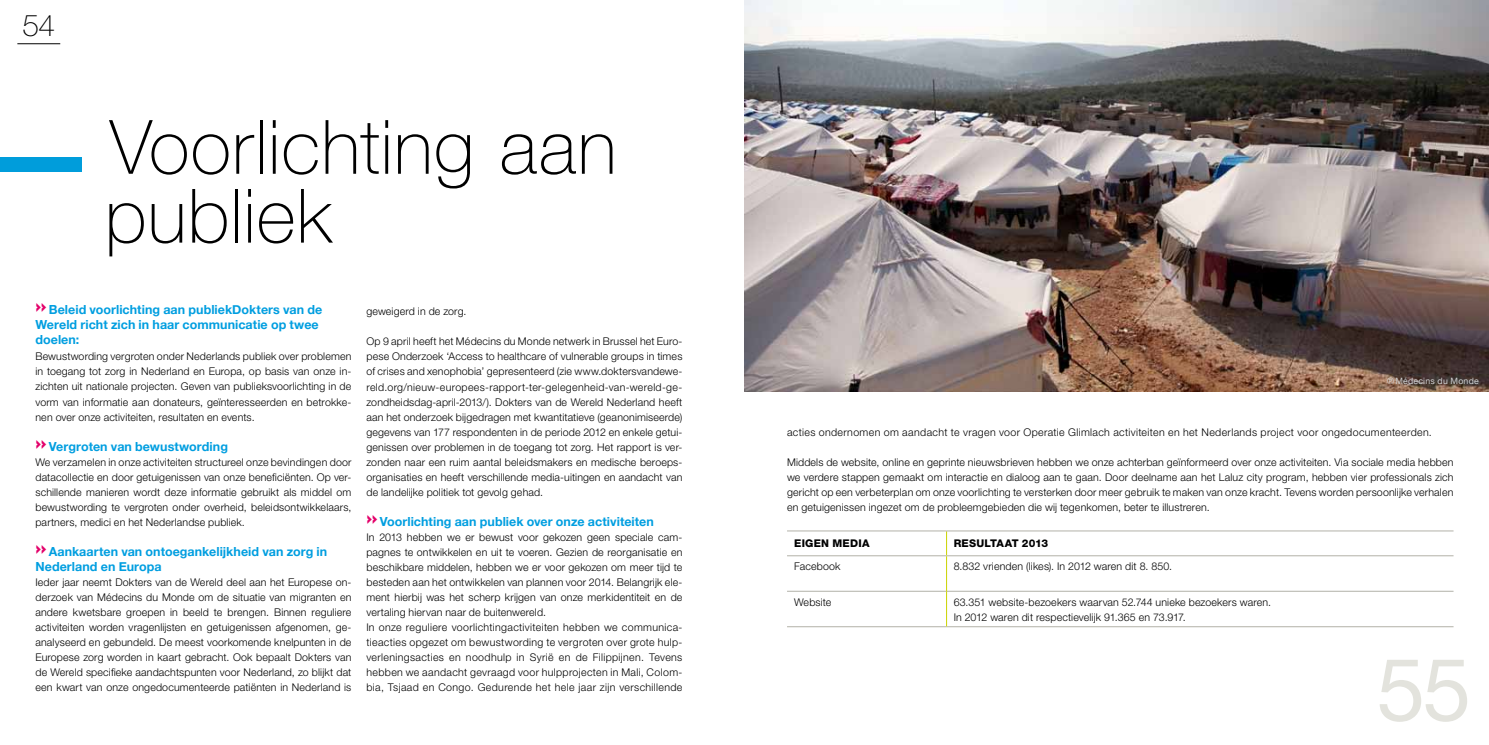
<style>
.page{position:relative;width:1489px;height:745px;background:#fff}
.page>*{position:absolute;margin:0;border:0;box-sizing:border-box;transform-origin:0 0}
.t1{font:87.5px "Helvetica Neue";color:#e3e3dd}
.t2{font:100 75px/68.8px "Helvetica Neue LT Std";letter-spacing:.015em;color:#000}
.t3{font:100 30px "Helvetica Neue LT Std";color:#000}
.t4{font:700 12.5px/15px "Helvetica Neue";letter-spacing:.005em;color:#009ee0}
.t5{font:300 10.62px/15px "Helvetica Neue LT Std";letter-spacing:.015em;color:#000;text-align:justify}
.t6{font:300 10.62px "Helvetica Neue LT Std";letter-spacing:.035em;color:#000}
.t7{font:800 10.62px "Helvetica Neue LT Std";letter-spacing:.02em;color:#000}
.t8{font:8.75px "Helvetica Neue";letter-spacing:.02em;color:#d0d1d2}
.s1{font-family:"DIN";font-weight:900;font-size:16.25px;color:#e3006a}
</style>
<div class="page">
<hr style="left:17px;top:43px;width:43px;height:1px;background:#000">
<hr style="left:787px;top:555px;width:159px;height:1px;background:#b2b1a8">
<hr style="left:946px;top:555px;width:507px;height:1px;background:#b2b1a8">
<hr style="left:787px;top:590px;width:159px;height:1px;background:#b2b1a8">
<hr style="left:946px;top:590px;width:507px;height:1px;background:#b2b1a8">
<hr style="left:787px;top:626px;width:159px;height:1px;background:#b2b1a8">
<hr style="left:946px;top:626px;width:507px;height:1px;background:#b2b1a8">
<svg style="left:787px;top:531px;width:666px;height:24px"></svg>
<hr style="left:946px;top:556px;width:1px;height:35px;background:#cbd300">
<hr style="left:946px;top:591px;width:1px;height:35px;background:#cbd300">
<hr style="left:787px;top:530px;width:159px;height:1px;background:#b2b1a8">
<hr style="left:946px;top:530px;width:507px;height:1px;background:#b2b1a8">
<div style="left:0;top:157px;width:81px;height:15px;background:#009ddb"></div>
<img style="left:744px;top:0;width:744px;height:391px">
<h3 class="t3" style="left:22px;top:8px;width:34px">54</h3>
<h2 class="t2" style="left:105px;top:112px;width:513px">Voorlichting aan publiek</h2>
<p class="t4" style="left:35px;top:301px;width:288px"><span class="s1">››</span> Beleid voorlichting aan publiekDokters van de<br>Wereld richt zich in haar communicatie op twee doelen:</p>
<p class="t5" style="left:35px;top:349px;width:317px">Bewustwording vergroten onder Nederlands publiek over problemen in toegang tot zorg in Nederland en Europa, op basis van onze in&shy;zichten uit nationale projecten. Geven van publieksvoorlichting in de vorm van informatie aan donateurs, geïnteresseerden en betrokke&shy;nen over onze activiteiten, resultaten en events.</p>
<p class="t4" style="left:35px;top:438px;width:194px"><span class="s1">››</span> Vergroten van bewustwording</p>
<p class="t5" style="left:35px;top:454px;width:317px">We verzamelen in onze activiteiten structureel onze bevindingen door datacollectie en door getuigenissen van onze beneficiënten. Op ver&shy;schillende manieren wordt deze informatie gebruikt als middel om bewustwording te vergroten onder overheid, beleidsontwikkelaars, partners, medici en het Nederlandse publiek.</p>
<p class="t4" style="left:35px;top:543px;width:293px"><span class="s1">››</span> Aankaarten van ontoegankelijkheid van zorg in<br>Nederland en Europa</p>
<p class="t5" style="left:35px;top:574px;width:317px">Ieder jaar neemt Dokters van de Wereld deel aan het Europese on&shy;derzoek van Médecins du Monde om de situatie van migranten en andere kwetsbare groepen in beeld te brengen. Binnen reguliere activiteiten worden vragenlijsten en getuigenissen afgenomen, ge&shy;analyseerd en gebundeld. De meest voorkomende knelpunten in de Europese zorg worden in kaart gebracht. Ook bepaalt Dokters van de Wereld specifieke aandachtspunten voor Nederland, zo blijkt dat een kwart van onze ongedocumenteerde patiënten in Nederland is</p>
<p class="t5" style="left:366px;top:304px;width:102px">geweigerd in de zorg.</p>
<p class="t5" style="left:366px;top:334px;width:317px">Op 9 april heeft het Médecins du Monde netwerk in Brussel het Euro&shy;pese Onderzoek ‘Access to healthcare of vulnerable groups in times of crises and xenophobia’ gepresenteerd (zie www.doktersvandewe&shy;reld.org/nieuw-europees-rapport-ter-gelegenheid-van-wereld-ge&shy;zondheidsdag-april-2013/). Dokters van de Wereld Nederland heeft aan het onderzoek bijgedragen met kwantitatieve (geanonimiseerde) gegevens van 177 respondenten in de periode 2012 en enkele getui&shy;genissen over problemen in de toegang tot zorg. Het rapport is ver&shy;zonden naar een ruim aantal beleidsmakers en medische beroeps&shy;organisaties en heeft verschillende media-uitingen en aandacht van de landelijke politiek tot gevolg gehad.</p>
<p class="t4" style="left:366px;top:513px;width:289px"><span class="s1">››</span> Voorlichting aan publiek over onze activiteiten</p>
<p class="t5" style="left:366px;top:529px;width:317px;text-align:left">In 2013 hebben we er bewust voor gekozen geen speciale cam&shy;pagnes te ontwikkelen en uit te voeren. Gezien de reorganisatie en beschikbare middelen, hebben we er voor gekozen om meer tijd te besteden aan het ontwikkelen van plannen voor 2014. Belangrijk ele&shy;ment hierbij was het scherp krijgen van onze merkidentiteit en de vertaling hiervan naar de buitenwereld.<br>In onze reguliere voorlichtingactiviteiten hebben we communica&shy;tieacties opgezet om bewustwording te vergroten over grote hulp&shy;verleningsacties en noodhulp in Syrië en de Filippijnen. Tevens hebben we aandacht gevraagd voor hulpprojecten in Mali, Colom&shy;bia, Tsjaad en Congo. Gedurende het hele jaar zijn verschillende</p>
<p class="t8" style="left:1386px;top:375px;width:93px">® Médecins du Monde</p>
<p class="t6" style="left:787px;top:425px;width:646px">acties ondernomen om aandacht te vragen voor Operatie Glimlach activiteiten en het Nederlands project voor ongedocumenteerden.</p>
<p class="t5" style="left:787px;top:454px;width:668px">Middels de website, online en geprinte nieuwsbrieven hebben we onze achterban geïnformeerd over onze activiteiten. Via sociale media hebben we verdere stappen gemaakt om interactie en dialoog aan te gaan. Door deelname aan het Laluz city program, hebben vier professionals zich gericht op een verbeterplan om onze voorlichting te versterken door meer gebruik te maken van onze kracht. Tevens worden persoonlijke verhalen en getuigenissen ingezet om de probleemgebieden die wij tegenkomen, beter te illustreren.</p>
<p class="t7" style="left:794px;top:536px;width:77px">EIGEN MEDIA</p>
<p class="t7" style="left:953px;top:536px;width:96px">RESULTAAT 2013</p>
<p class="t5" style="left:794px;top:558px;width:48px">Facebook</p>
<p class="t5" style="left:953px;top:558px;width:220px">8.832 vrienden (likes). In 2012 waren dit 8. 850.</p>
<p class="t5" style="left:794px;top:594px;width:39px">Website</p>
<p class="t5" style="left:953px;top:594px;width:319px">63.351 website-bezoekers waarvan 52.744 unieke bezoekers waren.<br>In 2012 waren dit respectievelijk 91.365 en 73.917.</p>
<h1 class="t1" style="left:1376px;top:637px;width:96px">55</h1>
</div>
